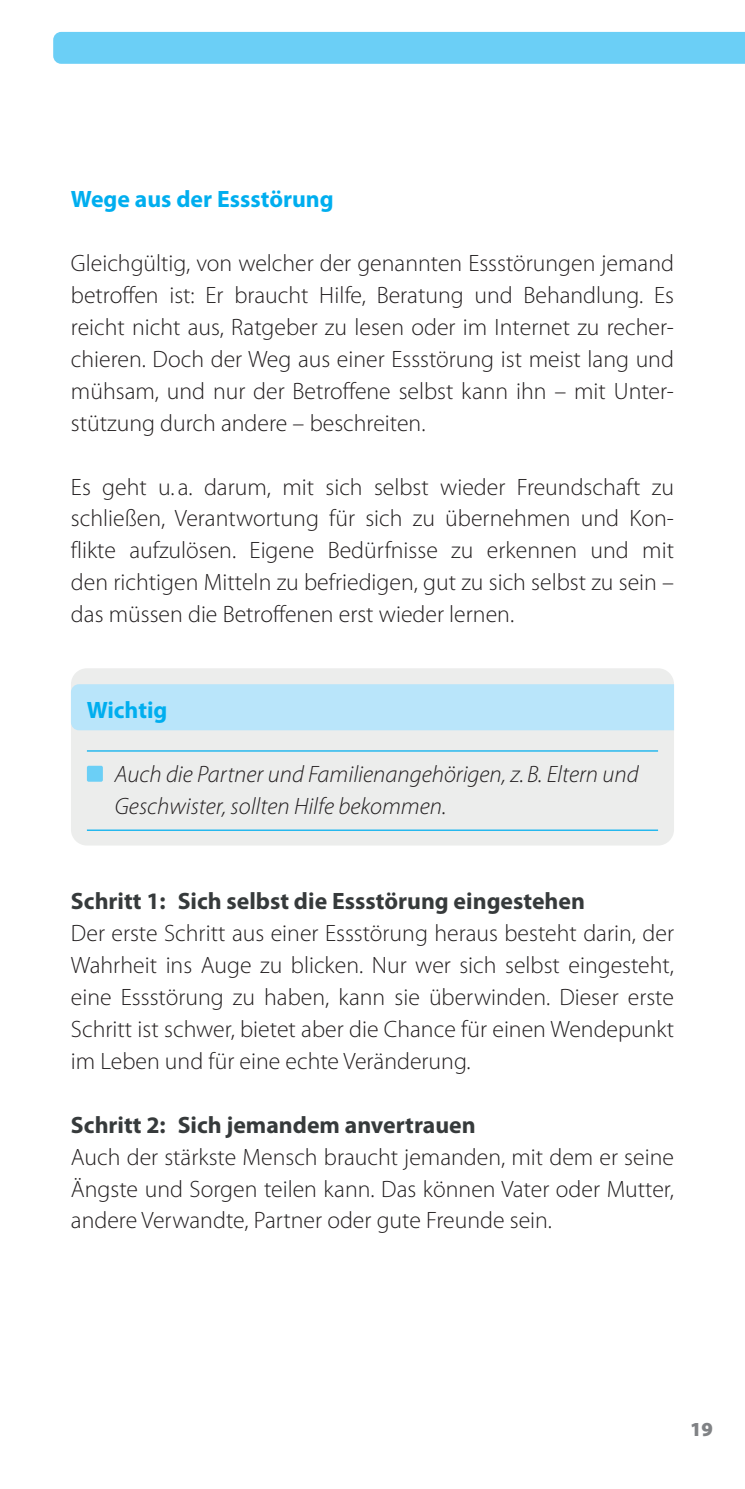
<style>
.page{position:relative;width:745px;height:1489px;background:#fff}
.page>*{position:absolute;margin:0;border:0;box-sizing:border-box;transform-origin:0 0}
.t1{font:300 23.75px/32px "Myriad Pro";color:#231f20;text-align:justify}
.t2{font:italic 300 23.75px/32px "Myriad Pro";color:#231f20}
.t3{font:700 23.75px "Myriad Pro";color:#363a3b}
.t4{font:700 23.75px "Myriad Pro";color:#00aeef}
.t5{font:900 20px "Myriad Pro";color:#808285}
</style>
<div class="page">
<div style="left:53px;top:32px;width:691px;height:32px;background:#6bcff6"></div>
<div style="left:71px;top:668px;width:602px;height:177px;background:#ecedec;border-radius:16px"></div>
<div style="left:71px;top:684px;width:602px;height:46px;background:#b9e5fa"></div>
<hr style="left:87px;top:750px;width:570px;height:1px;background:#00aeef">
<hr style="left:87px;top:829px;width:570px;height:1px;background:#00aeef">
<div style="left:87px;top:765px;width:16px;height:16px;background:#6bcff6;border-radius:2px"></div>
<p class="t4" style="left:71px;top:186px;width:264px">Wege aus der Essstörung</p>
<p class="t1" style="left:71px;top:248px;width:604px">Gleichgültig, von welcher der genannten Essstörungen jemand betroffen ist: Er braucht Hilfe, Beratung und Behandlung. Es reicht nicht aus, Ratgeber zu lesen oder im Internet zu recher&shy;chieren. Doch der Weg aus einer Essstörung ist meist lang und mühsam, und nur der Betroffene selbst kann ihn – mit Unter&shy;stützung durch andere – beschreiten.</p>
<p class="t1" style="left:71px;top:471px;width:604px">Es geht u. a. darum, mit sich selbst wieder Freundschaft zu schließen, Verantwortung für sich zu übernehmen und Kon&shy;flikte aufzulösen. Eigene Bedürfnisse zu erkennen und mit den richtigen Mitteln zu befriedigen, gut zu sich selbst zu sein – das müssen die Betroffenen erst wieder lernen.</p>
<p class="t4" style="left:87px;top:696px;width:82px">Wichtig</p>
<p class="t2" style="left:115px;top:758px;width:525px">Auch die Partner und Familienangehörigen, z. B. Eltern und<br>Geschwister, sollten Hilfe bekommen.</p>
<p class="t3" style="left:71px;top:888px;width:515px">Schritt 1: Sich selbst die Essstörung eingestehen</p>
<p class="t1" style="left:71px;top:917px;width:604px">Der erste Schritt aus einer Essstörung heraus besteht darin, der Wahrheit ins Auge zu blicken. Nur wer sich selbst eingesteht, eine Essstörung zu haben, kann sie überwinden. Dieser erste Schritt ist schwer, bietet aber die Chance für einen Wendepunkt im Leben und für eine echte Veränderung.</p>
<p class="t3" style="left:71px;top:1111px;width:406px">Schritt 2: Sich jemandem anvertrauen</p>
<p class="t1" style="left:71px;top:1140px;width:604px">Auch der stärkste Mensch braucht jemanden, mit dem er seine Ängste und Sorgen teilen kann. Das können Vater oder Mutter, andere Verwandte, Partner oder gute Freunde sein.</p>
<p class="t5" style="left:689px;top:1417px;width:24px">19</p>
</div>
